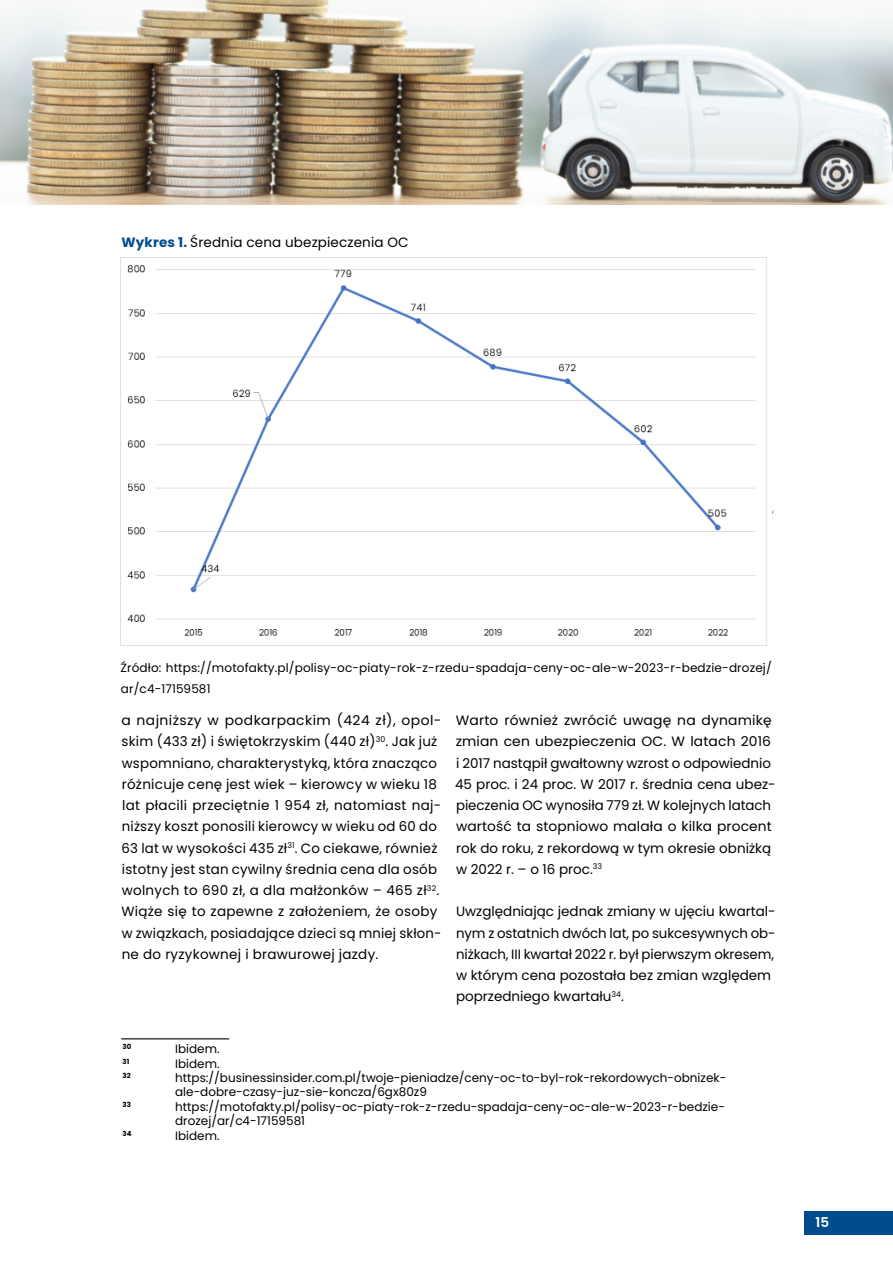
<style>
.page{position:relative;width:893px;height:1263px;background:#fff}
.page>*{position:absolute;margin:0;border:0;box-sizing:border-box;transform-origin:0 0}
.t1{font:13.5px/21.3px "Poppins";letter-spacing:.01em;color:#000}
.t2{font:600 13.5px "Poppins";color:#fff}
.t3{font:12px/14.4px "Poppins";color:#000}
.t4{font:700 7.05px "Poppins";color:#000}
.s1{font-weight:700;color:#004c8e}
</style>
<div class="page">
<div style="left:804px;top:1211px;width:89px;height:24px;background:#004c8e"></div>
<hr style="left:121px;top:1038px;width:108px;height:1px;background:#000">
<img style="left:0;top:0;width:893px;height:204px">
<img style="left:121px;top:257px;width:646px;height:388px">
<p class="t1" style="left:122px;top:231px;width:289px"><span class="s1">Wykres 1.</span> Średnia cena ubezpieczenia OC</p>
<p class="t3" style="left:120px;top:657px;width:653px;line-height:21.3px">Źródło: https://motofakty.pl/polisy-oc-piaty-rok-z-rzedu-spadaja-ceny-oc-ale-w-2023-r-bedzie-drozej/ ar/c4-17159581</p>
<p class="t1" style="left:121px;top:710px;width:322px">a najniższy w podkarpackim (424 zł), opol&shy;skim (433 zł) i świętokrzyskim (440 zł)<sup>30</sup>. Jak już wspomniano, charakterystyką, która znacząco różnicuje cenę jest wiek – kierowcy w wieku 18 lat płacili przeciętnie 1 954 zł, natomiast naj&shy;niższy koszt ponosili kierowcy w wieku od 60 do 63 lat w wysokości 435 zł<sup>31</sup>. Co ciekawe, również istotny jest stan cywilny średnia cena dla osób wolnych to 690 zł, a dla małżonków – 465 zł<sup>32</sup>.<br>Wiąże się to zapewne z założeniem, że osoby w związkach, posiadające dzieci są mniej skłon&shy;ne do ryzykownej i brawurowej jazdy.</p>
<p class="t1" style="left:455px;top:710px;width:322px">Warto również zwrócić uwagę na dynamikę zmian cen ubezpieczenia OC. W latach 2016 i 2017 nastąpił gwałtowny wzrost o odpowiednio 45 proc. i 24 proc. W 2017 r. średnia cena ubez&shy;pieczenia OC wynosiła 779 zł. W kolejnych latach wartość ta stopniowo malała o kilka procent rok do roku, z rekordową w tym okresie obniżką w 2022 r. – o 16 proc.<sup>33</sup></p>
<p class="t1" style="left:456px;top:901px;width:321px">Uwzględniając jednak zmiany w ujęciu kwartal&shy;nym z ostatnich dwóch lat, po sukcesywnych ob&shy;niżkach, III kwartał 2022 r. był pierwszym okresem, w którym cena pozostała bez zmian względem poprzedniego kwartału<sup>34</sup>.</p>
<p class="t4" style="left:122px;top:1043px;width:10px">30</p>
<p class="t3" style="left:175px;top:1042px;width:46px">Ibidem.</p>
<p class="t4" style="left:122px;top:1057px;width:8px">31</p>
<p class="t3" style="left:175px;top:1056px;width:46px">Ibidem.</p>
<p class="t4" style="left:122px;top:1071px;width:10px">32</p>
<p class="t3" style="left:175px;top:1071px;width:553px">https://businessinsider.com.pl/twoje-pieniadze/ceny-oc-to-byl-rok-rekordowych-obnizek&shy;ale-dobre-czasy-juz-sie-koncza/6gx80z9</p>
<p class="t4" style="left:122px;top:1100px;width:10px">33</p>
<p class="t3" style="left:175px;top:1099px;width:551px">https://motofakty.pl/polisy-oc-piaty-rok-z-rzedu-spadaja-ceny-oc-ale-w-2023-r-bedzie&shy;drozej/ar/c4-17159581</p>
<p class="t4" style="left:122px;top:1129px;width:10px">34</p>
<p class="t3" style="left:175px;top:1128px;width:46px">Ibidem.</p>
<p class="t2" style="left:816px;top:1214px;width:15px">15</p>
</div>
